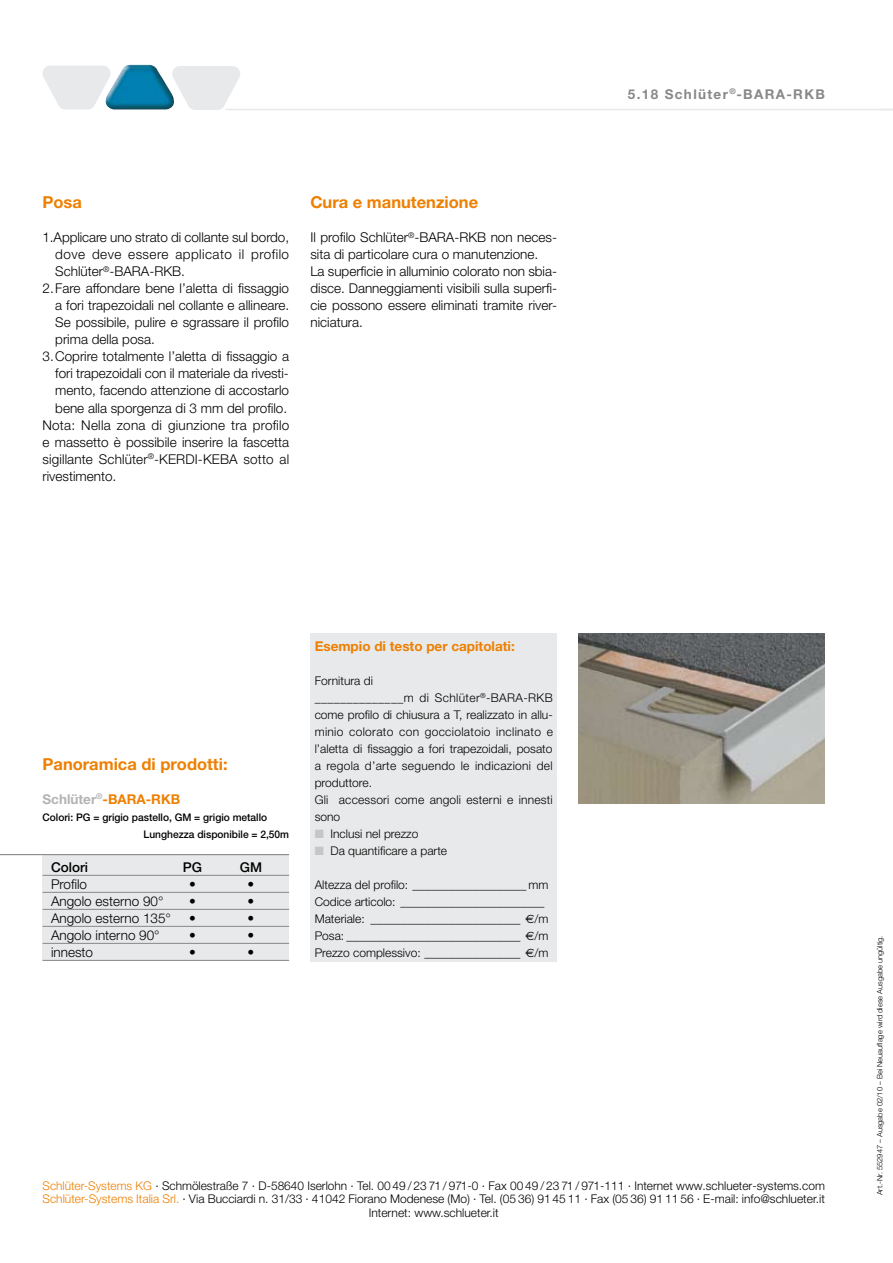
<style>
.page{position:relative;width:893px;height:1263px;background:#fff}
.page>*{position:absolute;margin:0;border:0;box-sizing:border-box;transform-origin:0 0}
.t1{font:700 16.5px "Helvetica Neue LT Pro";color:#ee7f00}
.t2{font:300 13.5px/17px "Helvetica Neue LT Pro";color:#000}
.t3{font:700 13.5px "Helvetica Neue LT Pro";color:#ee7f00}
.t4{font:300 13.5px "Helvetica Neue LT Pro";letter-spacing:.035em;color:#000}
.t5{font:700 13.5px "Helvetica Neue LT Pro";letter-spacing:.1em;color:#87888a}
.t6{font:500 13.5px "Helvetica Neue LT Pro";color:#000}
.t7{font:300 12px/17px "Helvetica Neue LT Pro";color:#000}
.t8{font:500 10.5px/17px "Helvetica Neue LT Pro";color:#000}
.t9{font:300 7.5px "Helvetica Neue LT Pro";color:#000}
.s1{color:#b1b3b4}
.s2{color:#c5c6c8}
.s3{font-family:"Euro Sans";font-weight:400}
.s4{color:#ee7f00}
</style>
<div class="page">
<hr style="left:225px;top:109px;width:668px;height:1px;background:#e8e9ea">
<svg style="left:42px;top:65px;width:198px;height:45px"></svg>
<div style="left:310px;top:634px;width:247px;height:328px;background:#e8e9ea"></div>
<div style="left:43px;top:855px;width:246px;height:105px;background:#e8e9ea"></div>
<hr style="left:0;top:854px;width:289px;height:1px;background:#87888a">
<hr style="left:43px;top:875px;width:246px;height:1px;background:#87888a">
<hr style="left:43px;top:892px;width:246px;height:1px;background:#87888a">
<hr style="left:43px;top:909px;width:246px;height:1px;background:#87888a">
<hr style="left:43px;top:926px;width:246px;height:1px;background:#87888a">
<hr style="left:43px;top:943px;width:246px;height:1px;background:#87888a">
<hr style="left:43px;top:960px;width:246px;height:1px;background:#87888a">
<img style="left:578px;top:634px;width:247px;height:170px">
<h1 class="t1" style="left:43px;top:192px;width:41px">Posa</h1>
<p class="t2" style="left:43px;top:229px;width:248px">1.Applicare uno strato di collante sul bordo,</p>
<p class="t4" style="left:55px;top:246px;width:235px">dove deve essere applicato il profilo</p>
<p class="t2" style="left:55px;top:263px;width:131px">Schlüter<sup>®</sup>-BARA-RKB.</p>
<p class="t2" style="left:43px;top:280px;width:248px">2.Fare affondare bene l’aletta di fissaggio</p>
<p class="t2" style="left:55px;top:297px;width:235px">a fori trapezoidali nel collante e allineare.</p>
<p class="t2" style="left:55px;top:314px;width:235px">Se possibile, pulire e sgrassare il profilo</p>
<p class="t2" style="left:55px;top:331px;width:101px">prima della posa.</p>
<p class="t2" style="left:43px;top:348px;width:248px">3.Coprire totalmente l’aletta di fissaggio a</p>
<p class="t2" style="left:55px;top:365px;width:235px">fori trapezoidali con il materiale da rivesti-</p>
<p class="t2" style="left:55px;top:382px;width:235px">mento, facendo attenzione di accostarlo</p>
<p class="t2" style="left:55px;top:399px;width:233px">bene alla sporgenza di 3 mm del profilo.</p>
<p class="t2" style="left:43px;top:416px;width:248px">Nota: Nella zona di giunzione tra profilo</p>
<p class="t2" style="left:43px;top:433px;width:248px">e massetto è possibile inserire la fascetta</p>
<p class="t2" style="left:43px;top:450px;width:248px">sigillante Schlüter<sup>®</sup>-KERDI-KEBA sotto al</p>
<p class="t2" style="left:43px;top:467px;width:75px">rivestimento.</p>
<h1 class="t1" style="left:310px;top:192px;width:169px">Cura e manutenzione</h1>
<p class="t2" style="left:310px;top:229px;width:248px">Il profilo Schlüter<sup>®</sup>-BARA-RKB non neces&shy;sita di particolare cura o manutenzione.<br>La superficie in alluminio colorato non sbia&shy;disce. Danneggiamenti visibili sulla superfi&shy;cie possono essere eliminati tramite river&shy;niciatura.</p>
<p class="t5" style="left:628px;top:86px;width:198px">5.18 Schlüter<sup>®</sup>-BARA-RKB</p>
<h1 class="t1" style="left:43px;top:754px;width:187px">Panoramica di prodotti:</h1>
<p class="t3" style="left:43px;top:790px;width:139px"><span class="s1">Schlüter</span><sup>®</sup>-BARA-RKB</p>
<p class="t8" style="left:144px;top:808px;width:147px;text-indent:-101px">Colori: PG = grigio pastello, GM = grigio metallo<br>Lunghezza disponibile = 2,50m</p>
<p class="t6" style="left:51px;top:859px;width:39px">Colori</p>
<p class="t6" style="left:183px;top:859px;width:21px">PG</p>
<p class="t6" style="left:240px;top:859px;width:24px">GM</p>
<p class="t2" style="left:51px;top:875px;width:38px">Profilo</p>
<p class="t2" style="left:189px;top:875px;width:8px">•</p>
<p class="t2" style="left:248px;top:875px;width:8px">•</p>
<p class="t2" style="left:51px;top:892px;width:114px">Angolo esterno 90°</p>
<p class="t2" style="left:189px;top:892px;width:8px">•</p>
<p class="t2" style="left:248px;top:892px;width:8px">•</p>
<p class="t2" style="left:51px;top:909px;width:121px">Angolo esterno 135°</p>
<p class="t2" style="left:189px;top:909px;width:8px">•</p>
<p class="t2" style="left:248px;top:909px;width:8px">•</p>
<p class="t2" style="left:51px;top:926px;width:110px">Angolo interno 90°</p>
<p class="t2" style="left:189px;top:926px;width:8px">•</p>
<p class="t2" style="left:248px;top:926px;width:8px">•</p>
<p class="t2" style="left:51px;top:943px;width:43px">innesto</p>
<p class="t2" style="left:189px;top:943px;width:8px">•</p>
<p class="t2" style="left:248px;top:943px;width:8px">•</p>
<p class="t3" style="left:315px;top:637px;width:202px">Esempio di testo per capitolati:</p>
<p class="t7" style="left:315px;top:672px;width:240px">Fornitura di<br>______________m di Schlüter<sup>®</sup>-BARA-RKB come profilo di chiusura a T, realizzato in allu&shy;minio colorato con gocciolatoio inclinato e l’aletta di fissaggio a fori trapezoidali, posato a regola d’arte seguendo le indicazioni del produttore.<br>Gli accessori come angoli esterni e innesti sono</p>
<p class="t7" style="left:315px;top:825px;width:105px"><span class="s2">■</span> Inclusi nel prezzo</p>
<p class="t7" style="left:315px;top:842px;width:134px"><span class="s2">■</span> Da quantificare a parte</p>
<p class="t7" style="left:315px;top:876px;width:235px">Altezza del profilo: ___________________ mm Codice articolo: ________________________ Materiale: _________________________ <span class="s3">E</span>/m Posa: _____________________________ <span class="s3">E</span>/m Prezzo complessivo: ________________ <span class="s3">E</span>/m</p>
<p class="t7" style="left:43px;top:1179px;width:784px;line-height:13.5px;text-align:center"><span class="s4">Schlüter-Systems KG</span> · Schmölestraße 7 · D-58640 Iserlohn · Tel. 00 49 / 23 71 / 971-0 · Fax 00 49 / 23 71 / 971-111 · Internet www.schlueter-systems.com<br><span class="s4">Schlüter-Systems Italia Srl.</span> · Via Bucciardi n. 31/33 · 41042 Fiorano Modenese (Mo) · Tel. (05 36) 91 45 11 · Fax (05 36) 91 11 56 · E-mail: info@schlueter.it<br>Internet: www.schlueter.it</p>
<p class="t9" style="left:875px;top:1195px;width:261px;rotate:-90deg">Art.-Nr. 552947 – Ausgabe 02/10 – Bei Neuauflage wird diese Ausgabe ungültig.</p>
</div>
